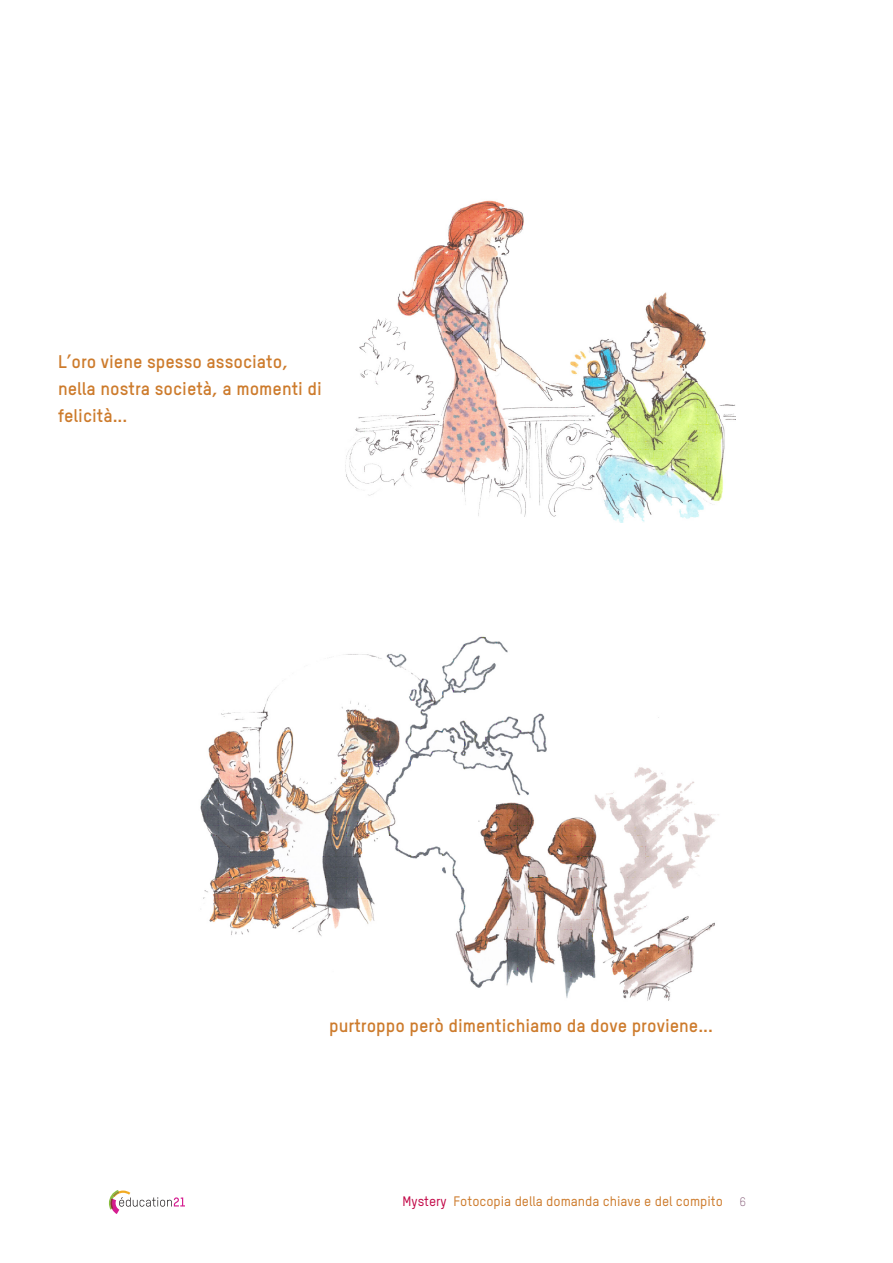
<style>
.page{position:relative;width:893px;height:1263px;background:#fff}
.page>*{position:absolute;margin:0;border:0;box-sizing:border-box;transform-origin:0 0}
.Karten_Normal_TSTAR{font:700 18px/27px "TSTARPRO";color:#cd7b2c}
.Fusszeile_orange{font:500 13.5px "TSTARPRO";color:#cd7b2c}
.t1{font:300 12px "TSTARPRO";color:#784a69}
.s1{color:#c30a49}
</style>
<div class="page">
<svg style="left:109px;top:1190px;width:76px;height:24px"></svg>
<img style="left:200px;top:636px;width:519px;height:365px">
<img style="left:345px;top:200px;width:391px;height:322px">
<p class="Karten_Normal_TSTAR" style="left:58px;top:348px;width:265px">L’oro viene spesso associato, nella nostra società, a momenti di felicità...</p>
<p class="Karten_Normal_TSTAR" style="left:329px;top:1011px;width:385px">purtroppo però dimentichiamo da dove proviene...</p>
<p class="Fusszeile_orange" style="left:403px;top:1193px;width:322px"><span class="s1">Mystery</span> Fotocopia della domanda chiave e del compito</p>
<p class="t1" style="left:740px;top:1195px;width:8px">6</p>
</div>
